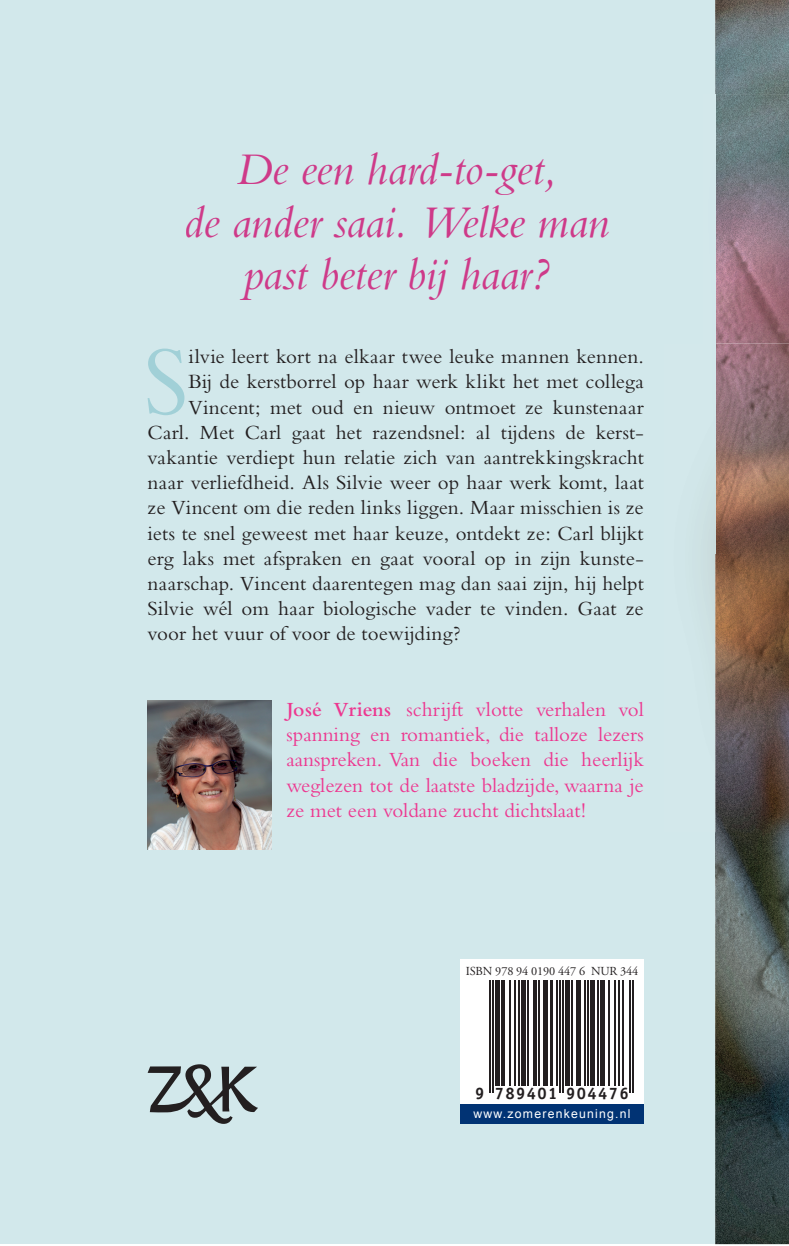
<style>
.page{position:relative;width:789px;height:1246px;background:#fff}
.page>*{position:absolute;margin:0;border:0;box-sizing:border-box;transform-origin:0 0}
.t1{font:102.02px "Bembo";color:#a1d0d7;scale:.9 1}
.t2{font:italic 47.25px/52.5px "Bembo";letter-spacing:-.01em;color:#ce3a89;text-align:center}
.t3{font:21px "Bembo";color:#231f20}
.t4{font:21px/25.2px "Bembo";color:#ed3790;text-align:justify}
.t5{font:700 16.62px "Officina Serif";letter-spacing:.085em;color:#231f20}
.t6{font:12.25px "Adobe Garamond Pro";letter-spacing:-.01em;color:#231f20}
.t7{font:12.25px "Arial";letter-spacing:.1em;color:#fff}
.s1{font-weight:600}
</style>
<div class="page">
<img style="left:715px;top:833px;width:74px;height:412px">
<img style="left:715px;top:0;width:74px;height:94px">
<div style="left:0;top:0;width:715px;height:1244px;background:#d2e8eb"></div>
<svg style="left:148px;top:1064px;width:110px;height:60px"></svg>
<div style="left:460px;top:959px;width:184px;height:154px;background:#fff"></div>
<div style="left:460px;top:1104px;width:184px;height:20px;background:#013374"></div>
<img style="left:148px;top:701px;width:124px;height:148px">
<hr style="left:489px;top:980px;width:2px;height:113px;background:#231f20">
<hr style="left:492px;top:980px;width:2px;height:113px;background:#231f20">
<div style="left:495px;top:980px;width:5px;height:105px;background:#231f20"></div>
<hr style="left:501px;top:980px;width:4px;height:105px;background:#231f20">
<hr style="left:509px;top:980px;width:2px;height:105px;background:#231f20">
<hr style="left:514px;top:980px;width:1px;height:105px;background:#231f20">
<hr style="left:518px;top:980px;width:2px;height:105px;background:#231f20">
<div style="left:521px;top:980px;width:5px;height:105px;background:#231f20"></div>
<hr style="left:527px;top:980px;width:2px;height:105px;background:#231f20">
<hr style="left:533px;top:980px;width:4px;height:105px;background:#231f20">
<hr style="left:538px;top:980px;width:2px;height:105px;background:#231f20">
<hr style="left:543px;top:980px;width:4px;height:105px;background:#231f20">
<hr style="left:550px;top:980px;width:3px;height:105px;background:#231f20">
<hr style="left:556px;top:980px;width:2px;height:105px;background:#231f20">
<hr style="left:559px;top:980px;width:2px;height:113px;background:#231f20">
<hr style="left:562px;top:980px;width:2px;height:113px;background:#231f20">
<div style="left:565px;top:980px;width:5px;height:105px;background:#231f20"></div>
<hr style="left:571px;top:980px;width:2px;height:105px;background:#231f20">
<div style="left:576px;top:980px;width:5px;height:105px;background:#231f20"></div>
<hr style="left:584px;top:980px;width:1px;height:105px;background:#231f20">
<hr style="left:587px;top:980px;width:1px;height:105px;background:#231f20">
<hr style="left:590px;top:980px;width:4px;height:105px;background:#231f20">
<hr style="left:597px;top:980px;width:2px;height:105px;background:#231f20">
<div style="left:600px;top:980px;width:5px;height:105px;background:#231f20"></div>
<hr style="left:608px;top:980px;width:1px;height:105px;background:#231f20">
<hr style="left:614px;top:980px;width:1px;height:105px;background:#231f20">
<hr style="left:619px;top:980px;width:1px;height:105px;background:#231f20">
<hr style="left:622px;top:980px;width:1px;height:105px;background:#231f20">
<hr style="left:629px;top:980px;width:2px;height:113px;background:#231f20">
<hr style="left:632px;top:980px;width:2px;height:113px;background:#231f20">
<img style="left:715px;top:94px;width:74px;height:249px">
<img style="left:704px;top:343px;width:85px;height:490px">
<h2 class="t2" style="left:183px;top:142px;width:428px">De een hard-to-get,<br>de ander saai. Welke man past beter bij haar?</h2>
<h1 class="t1" style="left:144px;top:322px;width:51px">S</h1>
<p class="t3" style="left:189px;top:344px;width:457px">ilvie leert kort na elkaar twee leuke mannen kennen.</p>
<p class="t3" style="left:189px;top:369px;width:457px">Bij de kerstborrel op haar werk klikt het met collega</p>
<p class="t3" style="left:189px;top:395px;width:457px">Vincent; met oud en nieuw ontmoet ze kunstenaar</p>
<p class="t3" style="left:148px;top:420px;width:498px">Carl. Met Carl gaat het razendsnel: al tijdens de kerst-</p>
<p class="t3" style="left:148px;top:445px;width:498px">vakantie verdiept hun relatie zich van aantrekkingskracht</p>
<p class="t3" style="left:148px;top:470px;width:498px">naar verliefdheid. Als Silvie weer op haar werk komt, laat</p>
<p class="t3" style="left:148px;top:495px;width:497px">ze Vincent om die reden links liggen. Maar misschien is ze</p>
<p class="t3" style="left:148px;top:521px;width:497px">iets te snel geweest met haar keuze, ontdekt ze: Carl blijkt</p>
<p class="t3" style="left:148px;top:546px;width:497px">erg laks met afspraken en gaat vooral op in zijn kunste-</p>
<p class="t3" style="left:148px;top:571px;width:498px">naarschap. Vincent daarentegen mag dan saai zijn, hij helpt</p>
<p class="t3" style="left:148px;top:596px;width:498px">Silvie wél om haar biologische vader te vinden. Gaat ze</p>
<p class="t3" style="left:148px;top:621px;width:314px">voor het vuur of voor de toewijding?</p>
<p class="t4" style="left:286px;top:696px;width:359px"><span class="s1">José Vriens</span> schrijft vlotte verhalen vol spanning en romantiek, die talloze lezers aanspreken. Van die boeken die heerlijk weglezen tot de laatste bladzijde, waarna je ze met een voldane zucht dichtslaat!</p>
<p class="t6" style="left:466px;top:963px;width:174px">ISBN 978 94 0190 447 6 NUR 344</p>
<p class="t5" style="left:475px;top:1083px;width:155px">9 789401 904476</p>
<p class="t7" style="left:473px;top:1106px;width:159px">www.zomerenkeuning.nl</p>
</div>
